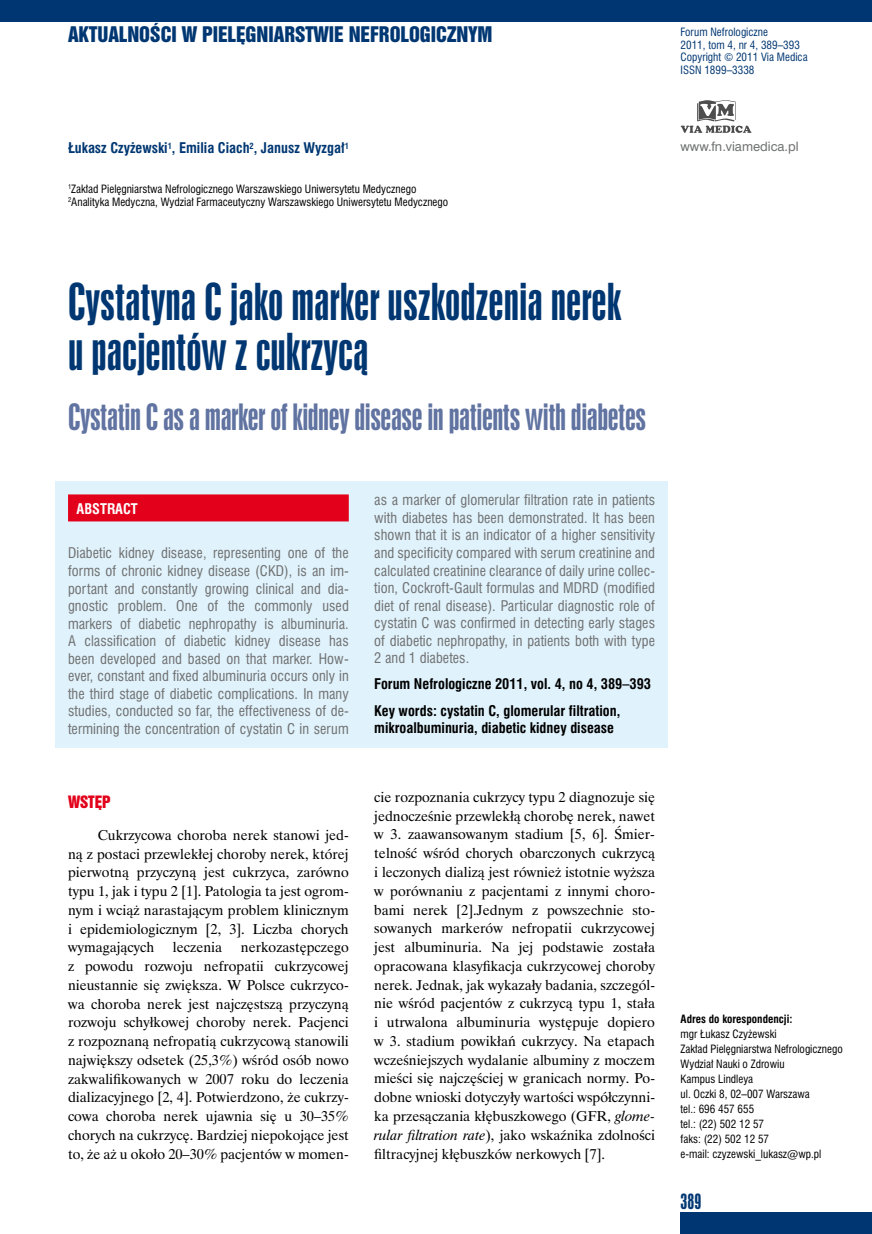
<style>
.page{position:relative;width:872px;height:1234px;background:#fff}
.page>*{position:absolute;margin:0;border:0;box-sizing:border-box;transform-origin:0 0}
.t1{font:42px/50.4px "Swis 924 PL";color:#003772}
.t2{font:30px "Swis 924 PL";letter-spacing:-.015em;color:#6073a1}
.t3{font:18px "Swis 921 PL";color:#003772}
.t4{font:18px "Swis 924 PL";color:#003772}
.t5{font:14.25px/18.8px "Time Ibis EE";color:#000;text-align:justify}
.t6{font:14.25px "Swis 921 PL";color:#e2001a}
.t7{font:13.5px/17.5px "Swis 721 Cn PL";letter-spacing:.005em;color:#707172;text-align:justify}
.t8{font:700 13.5px/26.1px "Swis 721 Cn PL";color:#000}
.t9{font:700 13.5px "Swis 721 Cn PL";color:#003772}
.t10{font:700 13.5px "Swis 721 Cn PL";color:#fff}
.t11{font:12px "Swis 721 PL";color:#707172}
.t12{font:10.5px/15px "Swis 721 Cn PL";color:#000}
.t13{font:10.5px/12.6px "Swis 721 Cn PL";color:#003772}
.t14{font:700 10.5px "Swis 721 Cn PL";color:#000}
.s1{font-style:italic}
</style>
<div class="page">
<div style="left:680px;top:1212px;width:192px;height:21px;background:#003772"></div>
<div style="left:0;top:0;width:872px;height:21px;background:#003772"></div>
<svg style="left:680px;top:100px;width:71px;height:33px"></svg>
<div style="left:55px;top:481px;width:613px;height:266px;background:#e0f2fb"></div>
<div style="left:68px;top:494px;width:281px;height:27px;background:#e2001a"></div>
<p class="t3" style="left:68px;top:22px;width:426px">AKTUALNOŚCI W PIELĘGNIARSTWIE NEFROLOGICZNYM</p>
<p class="t9" style="left:68px;top:139px;width:282px">Łukasz Czyżewski<sup>1</sup>, Emilia Ciach<sup>2</sup>, Janusz Wyzgał<sup>1</sup></p>
<p class="t12" style="left:68px;top:182px;width:382px;line-height:12.6px"><sup>1</sup>Zakład Pielęgniarstwa Nefrologicznego Warszawskiego Uniwersytetu Medycznego<br><sup>2</sup>Analityka Medyczna, Wydział Farmaceutyczny Warszawskiego Uniwersytetu Medycznego</p>
<p class="t13" style="left:680px;top:26px;width:129px">Forum Nefrologiczne<br>2011, tom 4, nr 4, 389–393<br>Copyright © 2011 Via Medica<br>ISSN 1899–3338</p>
<p class="t11" style="left:680px;top:138px;width:120px">www.fn.viamedica.pl</p>
<h1 class="t1" style="left:68px;top:277px;width:554px">Cystatyna C jako marker uszkodzenia nerek u pacjentów z cukrzycą</h1>
<h2 class="t2" style="left:68px;top:396px;width:579px">Cystatin C as a marker of kidney disease in patients with diabetes</h2>
<p class="t10" style="left:77px;top:500px;width:63px">ABSTRACT</p>
<p class="t7" style="left:68px;top:544px;width:282px">Diabetic kidney disease, representing one of the forms of chronic kidney disease (CKD), is an im&shy;portant and constantly growing clinical and dia&shy;gnostic problem. One of the commonly used markers of diabetic nephropathy is albuminuria.<br>A classification of diabetic kidney disease has been developed and based on that marker. How&shy;ever, constant and fixed albuminuria occurs only in the third stage of diabetic complications. In many studies, conducted so far, the effectiveness of de&shy;termining the concentration of cystatin C in serum</p>
<p class="t6" style="left:68px;top:791px;width:44px">WSTĘP</p>
<p class="t5" style="left:68px;top:825px;width:282px;text-indent:30px">Cukrzycowa choroba nerek stanowi jed&shy;ną z postaci przewlekłej choroby nerek, której pierwotną przyczyną jest cukrzyca, zarówno typu 1, jak i typu 2 [1]. Patologia ta jest ogrom&shy;nym i wciąż narastającym problem klinicznym i epidemiologicznym [2, 3]. Liczba chorych wymagających</p>
<p class="t5" style="left:68px;top:937px;width:282px;text-indent:173px">nerkozastępczego z powodu rozwoju nefropatii cukrzycowej nieustannie się zwiększa. W Polsce cukrzyco&shy;wa choroba nerek jest najczęstszą przyczyną rozwoju schyłkowej choroby nerek. Pacjenci z rozpoznaną nefropatią cukrzycową stanowili największy odsetek (25,3%) wśród osób nowo zakwalifikowanych w 2007 roku do leczenia dializacyjnego [2, 4]. Potwierdzono, że cukrzy&shy;cowa choroba nerek ujawnia się u 30–35% chorych na cukrzycę. Bardziej niepokojące jest to, że aż u około 20–30% pacjentów w momen-</p>
<p class="t5" style="left:173px;top:937px;width:51px">leczenia</p>
<p class="t7" style="left:374px;top:491px;width:282px">as a marker of glomerular filtration rate in patients with diabetes has been demonstrated. It has been shown that it is an indicator of a higher sensitivity and specificity compared with serum creatinine and calculated creatinine clearance of daily urine collec&shy;tion, Cockroft-Gault formulas and MDRD (modified diet of renal disease). Particular diagnostic role of cystatin C was confirmed in detecting early stages of diabetic nephropathy, in patients both with type 2 and 1 diabetes.</p>
<p class="t8" style="left:374px;top:671px;width:278px">Forum Nefrologiczne 2011, vol. 4, no 4, 389–393<br>Key words: cystatin C, glomerular filtration,</p>
<p class="t8" style="left:374px;top:714px;width:241px">mikroalbuminuria, diabetic kidney disease</p>
<p class="t5" style="left:374px;top:787px;width:282px">cie rozpoznania cukrzycy typu 2 diagnozuje się jednocześnie przewlekłą chorobę nerek, nawet w 3. zaawansowanym stadium [5, 6]. Śmier&shy;telność wśród chorych obarczonych cukrzycą i leczonych dializą jest również istotnie wyższa w porównaniu z pacjentami z innymi choro&shy;bami nerek [2].Jednym z powszechnie sto&shy;sowanych markerów nefropatii cukrzycowej jest albuminuria. Na jej podstawie została opracowana klasyfikacja cukrzycowej choroby nerek. Jednak, jak wykazały badania, szczegól&shy;nie wśród pacjentów z cukrzycą typu 1, stała i utrwalona albuminuria występuje dopiero w 3. stadium powikłań cukrzycy. Na etapach wcześniejszych wydalanie albuminy z moczem mieści się najczęściej w granicach normy. Po&shy;dobne wnioski dotyczyły wartości współczynni&shy;ka przesączania kłębuszkowego (GFR, <span class="s1">glome&shy;rular filtration rate</span>), jako wskaźnika zdolności filtracyjnej kłębuszków nerkowych [7].</p>
<p class="t14" style="left:680px;top:1011px;width:113px">Adres do korespondencji:</p>
<p class="t12" style="left:680px;top:1025px;width:164px">mgr Łukasz Czyżewski<br>Zakład Pielęgniarstwa Nefrologicznego<br>Wydział Nauki o Zdrowiu<br>Kampus Lindleya<br>ul. Oczki 8, 02–007 Warszawa<br>tel.: 696 457 655<br>tel.: (22) 502 12 57<br>faks: (22) 502 12 57<br>e-mail: czyzewski_lukasz@wp.pl</p>
<p class="t4" style="left:680px;top:1188px;width:22px">389</p>
</div>
